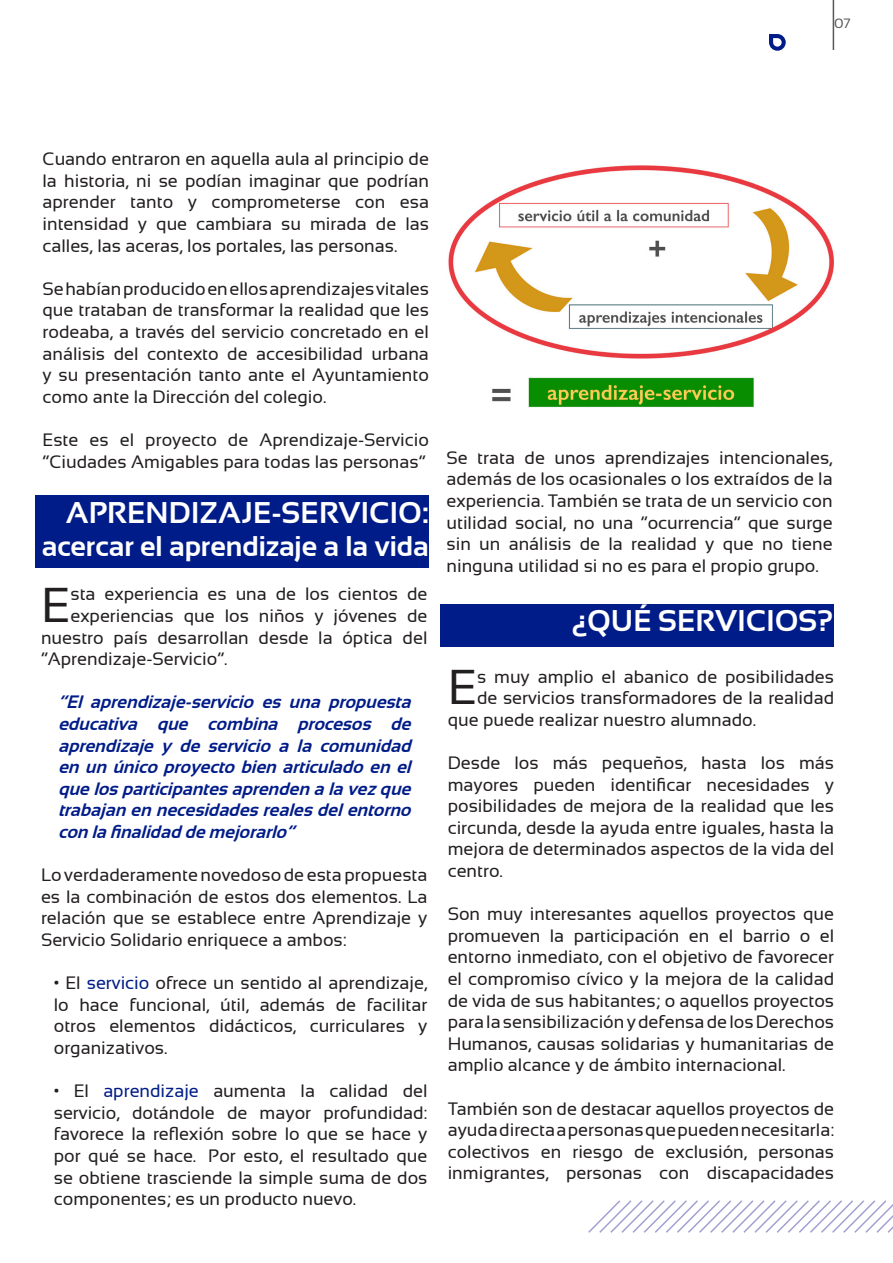
<style>
.page{position:relative;width:893px;height:1263px;background:#fff}
.page>*{position:absolute;margin:0;border:0;box-sizing:border-box;transform-origin:0 0}
.t1{font:48.9px "Sansation";color:#231f20}
.t2{font:700 30px "Sansation";letter-spacing:.005em;color:#fff}
.t3{font:700 28.5px "Sansation";letter-spacing:-.005em;color:#fff}
.t4{font:18px/21.6px "Sansation";color:#231f20;text-align:justify}
.t5{font:italic 700 18px/21.6px "Sansation";color:#001c88;text-align:justify}
.t6{font:13.5px "Sansation";color:#57585a}
.s1{color:#001c88}
</style>
<div class="page">
<svg style="left:588px;top:1200px;width:305px;height:33px"></svg>
<div style="left:36px;top:495px;width:393px;height:73px;background:#001c88"></div>
<img style="left:448px;top:165px;width:386px;height:243px">
<div style="left:440px;top:604px;width:393px;height:42px;background:#001c88"></div>
<hr style="left:833px;top:0;width:1px;height:50px;background:#57585a">
<svg style="left:769px;top:34px;width:17px;height:17px"></svg>
<p class="t6" style="left:834px;top:16px;width:18px">07</p>
<p class="t4" style="left:43px;top:148px;width:388px">Cuando entraron en aquella aula al principio de la historia, ni se podían imaginar que podrían aprender tanto y comprometerse con esa intensidad y que cambiara su mirada de las calles, las aceras, los portales, las personas.</p>
<p class="t4" style="left:43px;top:278px;width:388px">Se habían producido en ellos aprendizajes vitales que trataban de transformar la realidad que les rodeaba, a través del servicio concretado en el análisis del contexto de accesibilidad urbana y su presentación tanto ante el Ayuntamiento como ante la Dirección del colegio.</p>
<p class="t4" style="left:43px;top:429px;width:388px">Este es el proyecto de Aprendizaje-Servicio “Ciudades Amigables para todas las personas”</p>
<h2 class="t2" style="left:66px;top:495px;width:365px">APRENDIZAJE-SERVICIO:</h2>
<h3 class="t3" style="left:42px;top:530px;width:389px">acercar el aprendizaje a la vida</h3>
<h1 class="t1" style="left:41px;top:578px;width:31px">E</h1>
<p class="t4" style="left:70px;top:583px;width:359px">sta experiencia es una de los cientos de</p>
<p class="t4" style="left:70px;top:605px;width:359px">experiencias que los niños y jóvenes de</p>
<p class="t4" style="left:41px;top:626px;width:388px">nuestro país desarrollan desde la óptica del</p>
<p class="t4" style="left:41px;top:648px;width:188px">“Aprendizaje-Servicio”.</p>
<p class="t5" style="left:58px;top:691px;width:359px">“El aprendizaje-servicio es una propuesta educativa que combina procesos de aprendizaje y de servicio a la comunidad en un único proyecto bien articulado en el quelosparticipantesaprenden alavezque trabajan en necesidadesrealesdelentorno con lafinalidad demejorarlo”</p>
<p class="t4" style="left:41px;top:864px;width:388px">Lo verdaderamente novedoso de esta propuesta es la combinación de estos dos elementos. La relación que se establece entre Aprendizaje y Servicio Solidario enriquece a ambos:</p>
<p class="t4" style="left:54px;top:972px;width:375px">• El <span class="s1">servicio</span> ofrece un sentido al aprendizaje, lo hace funcional, útil, además de facilitar otros elementos didácticos, curriculares y organizativos.</p>
<p class="t4" style="left:54px;top:1080px;width:375px">• El <span class="s1">aprendizaje</span> aumenta la calidad del servicio, dotándole de mayor profundidad: favorece la reflexión sobre lo que se hace y por qué se hace. Por esto, el resultado que se obtiene trasciende la simple suma de dos componentes; es un producto nuevo.</p>
<p class="t4" style="left:446px;top:447px;width:388px">Se trata de unos aprendizajes intencionales, además de los ocasionales o los extraídos de la experiencia. También se trata de un servicio con utilidad social, no una “ocurrencia” que surge sin un análisis de la realidad y que no tiene ninguna utilidad si no es para el propio grupo.</p>
<h2 class="t2" style="left:572px;top:604px;width:263px">¿QUÉ SERVICIOS?</h2>
<h1 class="t1" style="left:448px;top:660px;width:31px">E</h1>
<p class="t4" style="left:477px;top:665px;width:359px">s muy amplio el abanico de posibilidades</p>
<p class="t4" style="left:477px;top:687px;width:359px">de servicios transformadores de la realidad</p>
<p class="t4" style="left:448px;top:709px;width:310px">que puede realizar nuestro alumnado.</p>
<p class="t4" style="left:448px;top:752px;width:388px">Desde los más pequeños, hasta los más mayores pueden identificar necesidades y posibilidades de mejora de la realidad que les circunda, desde la ayuda entre iguales, hasta la mejora de determinados aspectos de la vida del centro.</p>
<p class="t4" style="left:448px;top:903px;width:388px">Son muy interesantes aquellos proyectos que promueven la participación en el barrio o el entorno inmediato, con el objetivo de favorecer el compromiso cívico y la mejora de la calidad de vida de sus habitantes; o aquellos proyectos para la sensibilización y defensa de los Derechos Humanos, causas solidarias y humanitarias de amplio alcance y de ámbito internacional.</p>
<p class="t4" style="left:448px;top:1097px;width:388px">También son de destacar aquellos proyectos de ayuda directa a personas que pueden necesitarla: colectivos en riesgo de exclusión, personas inmigrantes, personas con discapacidades</p>
</div>
